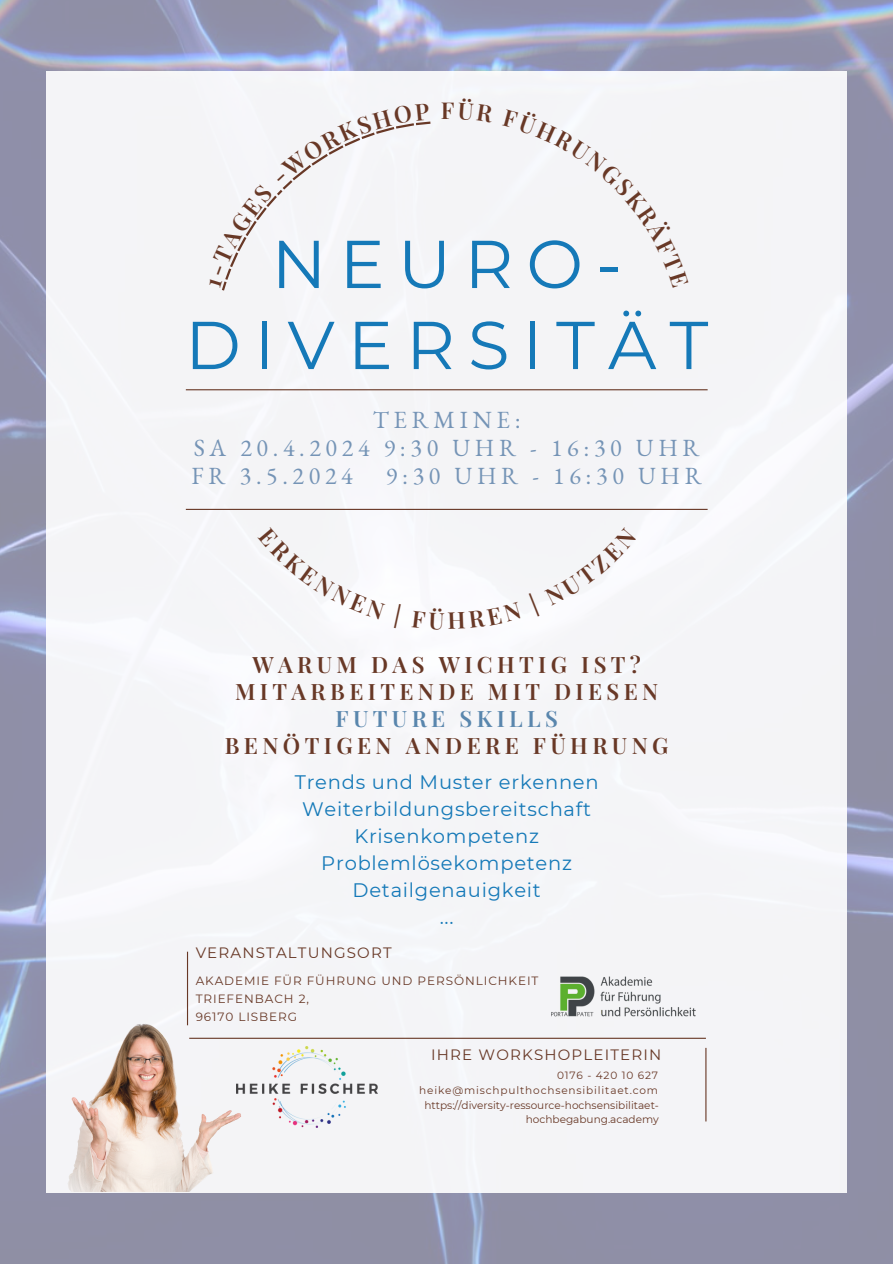
<style>
.page{position:relative;width:893px;height:1264px;background:#fff}
.page>*{position:absolute;margin:0;border:0;box-sizing:border-box;transform-origin:0 0}
.t1{font:67.5px/81px "Montserrat";letter-spacing:.195em;color:#1579b8;text-align:center}
.t2{font:24px/28.2px "EB Garamond";letter-spacing:.195em;color:#7594b6}
.t3{font:600 23.25px "Playfair Display";color:#683826}
.t4{font:600 22.5px/27px "Playfair Display";letter-spacing:.195em;color:#683826;text-align:center}
.t5{font:600 22.5px "Playfair Display";letter-spacing:.195em;color:#5986ad}
.t6{font:19.5px/27px "Montserrat";letter-spacing:.04em;color:#1579b8;text-align:center}
.t7{font:15px "Montserrat";letter-spacing:.08em;color:#683826}
.t8{font:12px/18px "Montserrat";letter-spacing:.08em;color:#683826}
.t9{font:10.5px/14.7px "Montserrat";color:#683826;text-align:right}
</style>
<div class="page">
<img style="left:0;top:0;width:892px;height:1263px">
<div style="left:46px;top:71px;width:801px;height:1121px;background:#f4f4f7"></div>
<hr style="left:186px;top:389px;width:521px;height:1px;background:#683826">
<hr style="left:186px;top:509px;width:521px;height:1px;background:#683826">
<img style="left:68px;top:999px;width:184px;height:192px">
<hr style="left:705px;top:1047px;width:1px;height:74px;background:#683826">
<hr style="left:189px;top:1037px;width:516px;height:1px;background:#683826">
<img style="left:551px;top:976px;width:144px;height:41px">
<hr style="left:187px;top:951px;width:1px;height:74px;background:#683826">
<img style="left:236px;top:1046px;width:142px;height:81px">
<svg style="left:222px;top:121px;width:208px;height:169px"></svg>
<h3 class="t3" style="left:441px;top:94px;width:15px">F</h3>
<h2 class="t1" style="left:185px;top:223px;width:524px">NEURO-<br>DIVERSITÄT</h2>
<h2 class="t2" style="left:191px;top:405px;width:509px;text-indent:181px">TERMINE:<br>SA 20.4.2024 9:30 UHR - 16:30 UHR<br>FR 3.5.2024</h2>
<h2 class="t2" style="left:386px;top:462px;width:317px">9:30 UHR - 16:30 UHR</h2>
<h3 class="t4" style="left:235px;top:650px;width:424px">WARUM DAS WICHTIG IST?<br>MITARBEITENDE MIT DIESEN</h3>
<h3 class="t5" style="left:335px;top:702px;width:224px">FUTURE SKILLS</h3>
<h3 class="t4" style="left:225px;top:731px;width:445px">BENÖTIGEN ANDERE FÜHRUNG</h3>
<h3 class="t6" style="left:295px;top:768px;width:305px">Trends und Muster erkennen<br>Weiterbildungsbereitschaft<br>Krisenkompetenz<br>Problemlösekompetenz<br>Detailgenauigkeit<br>...</h3>
<h3 class="t7" style="left:196px;top:943px;width:197px">VERANSTALTUNGSORT</h3>
<p class="t8" style="left:196px;top:971px;width:344px">AKADEMIE FÜR FÜHRUNG UND PERSÖNLICHKEIT<br>TRIEFENBACH 2,<br>96170 LISBERG</p>
<h3 class="t7" style="left:431px;top:1045px;width:232px">IHRE WORKSHOPLEITERIN</h3>
<p class="t9" style="left:419px;top:1068px;width:241px">0176 - 420 10 627 heike@mischpulthochsensibilitaet.com https://diversity-ressource-hochsensibilitaet&shy;hochbegabung.academy</p>
</div>
